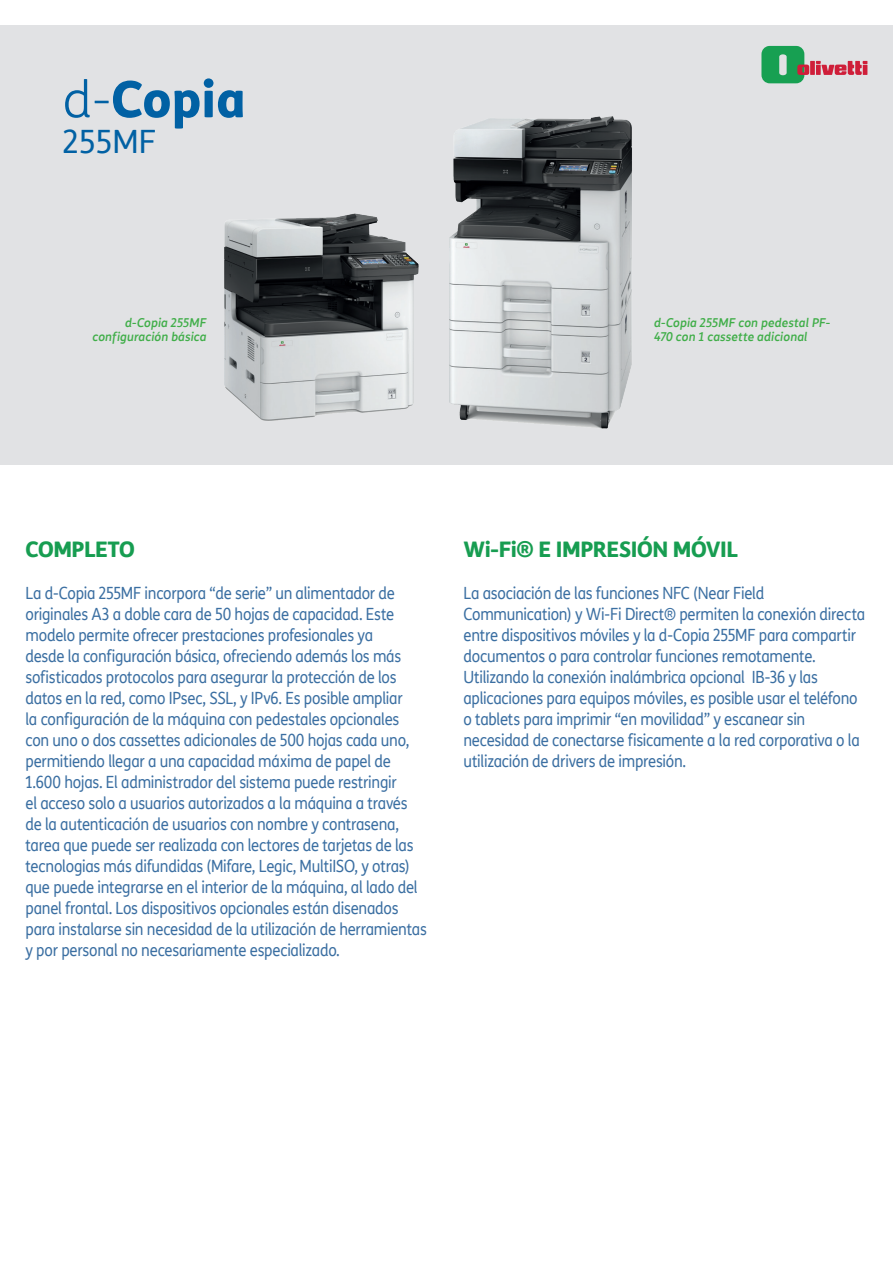
<style>
.page{position:relative;width:893px;height:1263px;background:#fff}
.page>*{position:absolute;margin:0;border:0;box-sizing:border-box;transform-origin:0 0}
.t1{font:800 50.4px "TIM Sans";color:#0161a4}
.t2{font:31.5px "TIM Sans";color:#0161a4}
.t3{font:800 21px "TIM Sans";letter-spacing:-.025em;color:#179d51}
.t4{font:16.5px/21px "TIM Sans";letter-spacing:-.02em;color:#3b6fa2;scale:.9 1}
.t5{font:italic 500 12px/14.2px "TIM Sans";letter-spacing:.01em;color:#40ae49;text-align:right}
.s1{font-weight:300}
</style>
<div class="page">
<div style="left:0;top:26px;width:893px;height:439px;background:#e1e2e4"></div>
<img style="left:449px;top:116px;width:183px;height:313px">
<svg style="left:761px;top:46px;width:106px;height:37px"></svg>
<img style="left:224px;top:213px;width:195px;height:208px">
<h1 class="t1" style="left:63px;top:59px;width:185px"><span class="s1">d-</span>Copia</h1>
<h2 class="t2" style="left:63px;top:120px;width:95px">255MF</h2>
<p class="t5" style="left:93px;top:315px;width:116px">d-Copia 255MF configuración básica</p>
<p class="t5" style="left:654px;top:315px;width:178px;text-align:left">d-Copia 255MF con pedestal PF-<br>470 con 1 cassette adicional</p>
<p class="t3" style="left:26px;top:533px;width:111px">COMPLETO</p>
<p class="t4" style="left:26px;top:582px;width:447px">La d-Copia 255MF incorpora “de serie” un alimentador de originales A3 a doble cara de 50 hojas de capacidad. Este modelo permite ofrecer prestaciones profesionales ya<br>desde la configuración básica, ofreciendo además los más sofisticados protocolos para asegurar la protección de los datos en la red, como IPsec, SSL, y IPv6. Es posible ampliar<br>la configuración de la máquina con pedestales opcionales con uno o dos cassettes adicionales de 500 hojas cada uno, permitiendo llegar a una capacidad máxima de papel de 1.600 hojas. El administrador del sistema puede restringir<br>el acceso solo a usuarios autorizados a la máquina a través de la autenticación de usuarios con nombre y contrasena, tarea que puede ser realizada con lectores de tarjetas de las tecnologias más difundidas (Mifare, Legic, MultiISO, y otras) que puede integrarse en el interior de la máquina, al lado del panel frontal. Los dispositivos opcionales están disenados para instalarse sin necesidad de la utilización de herramientas y por personal no necesariamente especializado.</p>
<p class="t3" style="left:463px;top:533px;width:276px">Wi-Fi® E IMPRESIÓN MÓVIL</p>
<p class="t4" style="left:463px;top:582px;width:448px">La asociación de las funciones NFC (Near Field Communication) y Wi-Fi Direct® permiten la conexión directa entre dispositivos móviles y la d-Copia 255MF para compartir documentos o para controlar funciones remotamente.<br>Utilizando la conexión inalámbrica opcional IB-36 y las aplicaciones para equipos móviles, es posible usar el teléfono o tablets para imprimir “en movilidad” y escanear sin necesidad de conectarse fisicamente a la red corporativa o la utilización de drivers de impresión.</p>
</div>
